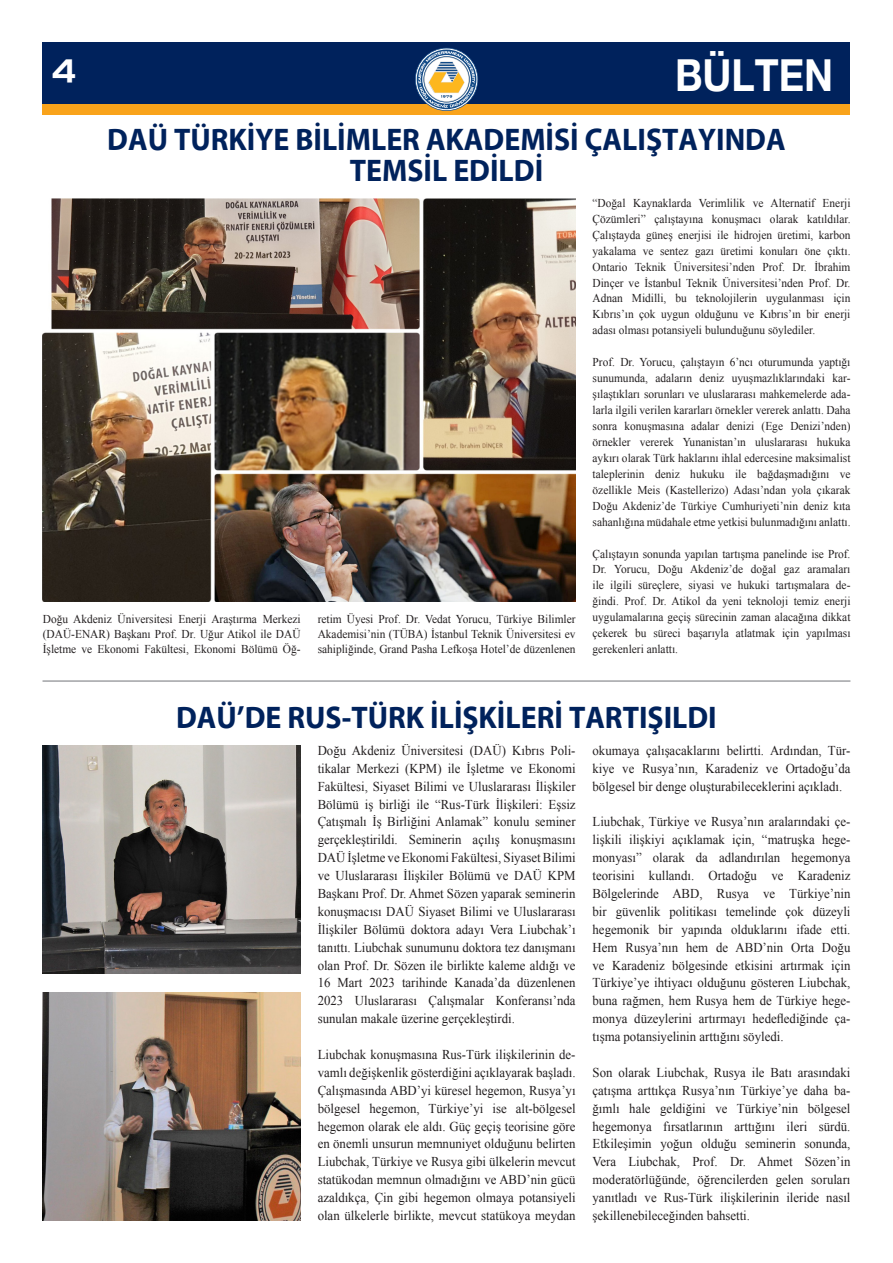
<style>
.page{position:relative;width:893px;height:1263px;background:#fff}
.page>*{position:absolute;margin:0;border:0;box-sizing:border-box;transform-origin:0 0}
.t1{font:700 44.1px "Helvetica Neue EMU";color:#fff;scale:.89 1}
.t2{font:700 31.5px "Myriad EMU";color:#00225c;scale:.95 1}
.t3{font:31.5px "Handel EMU";color:#fff}
.t4{font:13.5px/17.9px "Times New Roman";color:#231f20;text-align:justify;scale:.95 1}
.t5{font:12px/15.9px "Times New Roman";color:#231f20;text-align:justify;scale:.95 1}
</style>
<div class="page">
<div style="left:43px;top:43px;width:807px;height:72px;background:#f9a31b"></div>
<div style="left:43px;top:43px;width:807px;height:61px;background:#00225c"></div>
<svg style="left:415px;top:48px;width:63px;height:63px"></svg>
<hr style="left:43px;top:680px;width:807px;height:2px;background:#939598">
<img style="left:43px;top:198px;width:533px;height:404px">
<img style="left:43px;top:745px;width:257px;height:228px">
<img style="left:43px;top:992px;width:257px;height:228px">
<p class="t3" style="left:52px;top:52px;width:26px">4</p>
<p class="t1" style="left:675px;top:48px;width:179px">BÜLTEN</p>
<p class="t2" style="left:107px;top:122px;width:716px">DAÜ TÜRKİYE BİLİMLER AKADEMİSİ ÇALIŞTAYINDA</p>
<p class="t2" style="left:350px;top:154px;width:205px">TEMSİL EDİLDİ</p>
<p class="t5" style="left:43px;top:611px;width:273px;line-height:15.1px">Doğu Akdeniz Üniversitesi Enerji Araştırma Merkezi (DAÜ-ENAR) Başkanı Prof. Dr. Uğur Atikol ile DAÜ İşletme ve Ekonomi Fakültesi, Ekonomi Bölümü Öğ-</p>
<p class="t5" style="left:318px;top:611px;width:273px;line-height:15.1px">retim Üyesi Prof. Dr. Vedat Yorucu, Türkiye Bilimler Akademisi’nin (TÜBA) İstanbul Teknik Üniversitesi ev sahipliğinde, Grand Pasha Lefkoşa Hotel’de düzenlenen</p>
<p class="t5" style="left:593px;top:195px;width:273px">“Doğal Kaynaklarda Verimlilik ve Alternatif Enerji Çözümleri” çalıştayına konuşmacı olarak katıldılar.<br>Çalıştayda güneş enerjisi ile hidrojen üretimi, karbon yakalama ve sentez gazı üretimi konuları öne çıktı.<br>Ontario Teknik Üniversitesi’nden Prof. Dr. İbrahim Dinçer ve İstanbul Teknik Üniversitesi’nden Prof. Dr.<br>Adnan Midilli, bu teknolojilerin uygulanması için Kıbrıs’ın çok uygun olduğunu ve Kıbrıs’ın bir enerji adası olması potansiyeli bulunduğunu söylediler.</p>
<p class="t5" style="left:593px;top:354px;width:273px">Prof. Dr. Yorucu, çalıştayın 6’ncı oturumunda yaptığı sunumunda, adaların deniz uyuşmazlıklarındaki kar&shy;şılaştıkları sorunları ve uluslararası mahkemelerde ada&shy;larla ilgili verilen kararları örnekler vererek anlattı. Daha sonra konuşmasına adalar denizi (Ege Denizi’nden) örnekler vererek Yunanistan’ın uluslararası hukuka aykırı olarak Türk haklarını ihlal edercesine maksimalist taleplerinin deniz hukuku ile bağdaşmadığını ve özellikle Meis (Kastellerizo) Adası’ndan yola çıkarak Doğu Akdeniz’de Türkiye Cumhuriyeti’nin deniz kıta sahanlığına müdahale etme yetkisi bulunmadığını anlattı.</p>
<p class="t5" style="left:593px;top:545px;width:273px">Çalıştayın sonunda yapılan tartışma panelinde ise Prof.<br>Dr. Yorucu, Doğu Akdeniz’de doğal gaz aramaları ile ilgili süreçlere, siyasi ve hukuki tartışmalara de&shy;ğindi. Prof. Dr. Atikol da yeni teknoloji temiz enerji uygulamalarına geçiş sürecinin zaman alacağına dikkat çekerek bu süreci başarıyla atlatmak için yapılması gerekenleri anlattı.</p>
<p class="t2" style="left:176px;top:701px;width:571px">DAÜ’DE RUS-TÜRK İLİŞKİLERİ TARTIŞILDI</p>
<p class="t4" style="left:318px;top:741px;width:273px">Doğu Akdeniz Üniversitesi (DAÜ) Kıbrıs Poli&shy;tikalar Merkezi (KPM) ile İşletme ve Ekonomi Fakültesi, Siyaset Bilimi ve Uluslararası İlişkiler Bölümü iş birliği ile “Rus-Türk İlişkileri: Eşsiz Çatışmalı İş Birliğini Anlamak” konulu seminer gerçekleştirildi. Seminerin açılış konuşmasını DAÜ İşletme ve Ekonomi Fakültesi, Siyaset Bilimi ve Uluslararası İlişkiler Bölümü ve DAÜ KPM Başkanı Prof. Dr. Ahmet Sözen yaparak seminerin konuşmacısı DAÜ Siyaset Bilimi ve Uluslararası İlişkiler Bölümü doktora adayı Vera Liubchak’ı tanıttı. Liubchak sunumunu doktora tez danışmanı olan Prof. Dr. Sözen ile birlikte kaleme aldığı ve 16 Mart 2023 tarihinde Kanada’da düzenlenen 2023 Uluslararası Çalışmalar Konferansı’nda sunulan makale üzerine gerçekleştirdi.</p>
<p class="t4" style="left:318px;top:1045px;width:273px">Liubchak konuşmasına Rus-Türk ilişkilerinin de&shy;vamlı değişkenlik gösterdiğini açıklayarak başladı.<br>Çalışmasında ABD’yi küresel hegemon, Rusya’yı bölgesel hegemon, Türkiye’yi ise alt-bölgesel hegemon olarak ele aldı. Güç geçiş teorisine göre en önemli unsurun memnuniyet olduğunu belirten Liubchak, Türkiye ve Rusya gibi ülkelerin mevcut statükodan memnun olmadığını ve ABD’nin gücü azaldıkça, Çin gibi hegemon olmaya potansiyeli olan ülkelerle birlikte, mevcut statükoya meydan</p>
<p class="t4" style="left:593px;top:741px;width:273px">okumaya çalışacaklarını belirtti. Ardından, Tür&shy;kiye ve Rusya’nın, Karadeniz ve Ortadoğu’da bölgesel bir denge oluşturabileceklerini açıkladı.</p>
<p class="t4" style="left:593px;top:813px;width:273px">Liubchak, Türkiye ve Rusya’nın aralarındaki çe&shy;lişkili ilişkiyi açıklamak için, “matruşka hege&shy;monyası” olarak da adlandırılan hegemonya teorisini kullandı. Ortadoğu ve Karadeniz Bölgelerinde ABD, Rusya ve Türkiye’nin bir güvenlik politikası temelinde çok düzeyli hegemonik bir yapında olduklarını ifade etti.<br>Hem Rusya’nın hem de ABD’nin Orta Doğu ve Karadeniz bölgesinde etkisini artırmak için Türkiye’ye ihtiyacı olduğunu gösteren Liubchak, buna rağmen, hem Rusya hem de Türkiye hege&shy;monya düzeylerini artırmayı hedeflediğinde ça&shy;tışma potansiyelinin arttığını söyledi.</p>
<p class="t4" style="left:593px;top:1063px;width:273px">Son olarak Liubchak, Rusya ile Batı arasındaki çatışma arttıkça Rusya’nın Türkiye’ye daha ba&shy;ğımlı hale geldiğini ve Türkiye’nin bölgesel hegemonya fırsatlarının arttığını ileri sürdü.<br>Etkileşimin yoğun olduğu seminerin sonunda, Vera Liubchak, Prof. Dr. Ahmet Sözen’in moderatörlüğünde, öğrencilerden gelen soruları yanıtladı ve Rus-Türk ilişkilerinin ileride nasıl şekillenebileceğinden bahsetti.</p>
</div>
